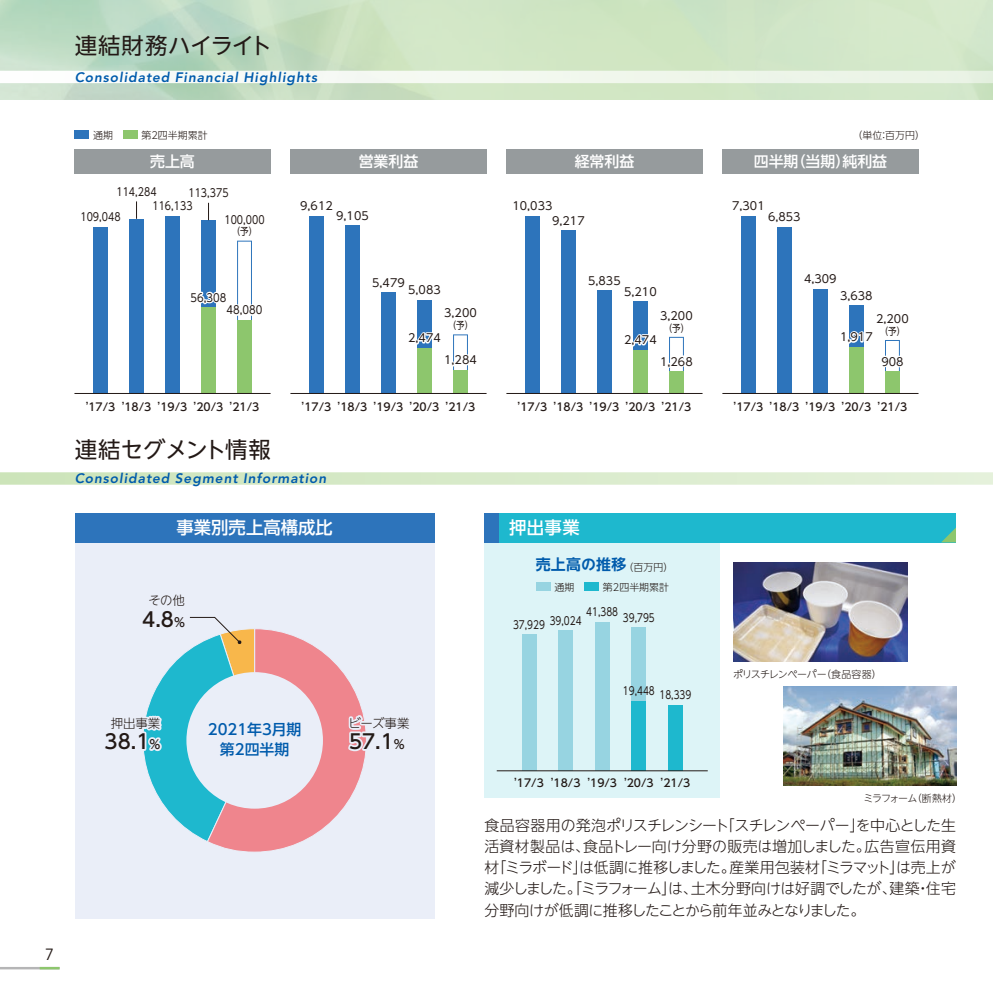
<style>
.page{position:relative;width:993px;height:993px;background:#fff}
.page>*{position:absolute;margin:0;border:0;box-sizing:border-box;transform-origin:0 0}
.t1{font:22.4px "UD Shin Go NT Pro";letter-spacing:-.005em;color:#231916}
.t2{font:500 19.78px "UD Shin Go NT Pro";color:#231916}
.t3{font:500 17.32px "UD Shin Go NT Pro";color:#fff}
.t4{font:16.1px "Avenir";color:#231916}
.t5{font:300 14.88px/21.2px "UD Shin Go NT Pro";letter-spacing:-.025em;color:#231916;text-align:justify}
.t6{font:500 14.88px "UD Shin Go NT Pro";color:#fff}
.t7{font:500 14.88px/19.8px "UD Shin Go NT Pro";color:#005bac;text-align:center}
.t8{font:700 14.88px "UD Shin Go NT Pro De";letter-spacing:.02em;color:#005bac}
.t9{font:italic 800 13.65px "Avenir";letter-spacing:.07em;color:#005bac}
.t10{font:300 12.42px "UD Shin Go NT Pro";color:#231916}
.t11{font:11.2px/14.3px "UD Shin Go NT Pro";color:#231916}
.t12{font:11.2px "UD Shin Go NT Pro";color:#231916;scale:.8 1}
.t13{font:11.2px "UD Shin Go NT Pro";color:#231916;scale:.85 1}
.t14{font:11.2px "UD Shin Go NT Pro";color:#231916;scale:.9 1}
.t15{font:500 10.85px "UD Shin Go NT Pro";color:#231916}
.t16{font:300 9.97px "UD Shin Go NT Pro";color:#231916}
.t17{font:300 9.97px "UD Shin Go NT Pro";letter-spacing:-.025em;color:#231916}
.t18{font:9.97px "UD Shin Go NT Pro";color:#231916;scale:.85 1}
.t19{font:300 9.97px "UD Shin Go NT Pro";letter-spacing:-.105em;color:#231916}
.s1{font-family:"Hiragino UD Sans Std W5";font-weight:400}
.s2{font-size:12.42px}
.s3{font-family:"UD Shin Go NT Pro";font-weight:300;font-size:9.97px;color:#231916}
</style>
<div class="page">
<div style="left:484px;top:542px;width:236px;height:255px;background:#ddf4f7"></div>
<div style="left:521px;top:634px;width:15px;height:136px;background:#97d4e1"></div>
<div style="left:558px;top:630px;width:15px;height:140px;background:#97d4e1"></div>
<div style="left:594px;top:621px;width:15px;height:149px;background:#97d4e1"></div>
<div style="left:631px;top:627px;width:15px;height:143px;background:#97d4e1"></div>
<div style="left:631px;top:700px;width:15px;height:70px;background:#1eb8ce"></div>
<div style="left:667px;top:704px;width:15px;height:66px;background:#1eb8ce"></div>
<hr style="left:496px;top:770px;width:211px;height:1px;background:#231916">
<div style="left:535px;top:582px;width:15px;height:8px;background:#97d4e1"></div>
<div style="left:584px;top:582px;width:15px;height:8px;background:#1eb8ce"></div>
<hr style="left:0;top:966px;width:60px;height:3px;background:#b5b5b6">
<hr style="left:40px;top:966px;width:20px;height:3px;background:#8dc66d">
<svg style="left:0;top:71px;width:992px;height:12px;fill:#f3f8f0"></svg>
<svg style="left:0;top:472px;width:992px;height:12px;background:#d9eacb"></svg>
<div style="left:93px;top:227px;width:15px;height:166px;background:#2d74bb"></div>
<div style="left:129px;top:219px;width:15px;height:174px;background:#2d74bb"></div>
<div style="left:165px;top:216px;width:15px;height:177px;background:#2d74bb"></div>
<div style="left:201px;top:220px;width:15px;height:173px;background:#2d74bb"></div>
<div style="left:506px;top:149px;width:196px;height:25px;background:#969b9d"></div>
<div style="left:722px;top:149px;width:196px;height:25px;background:#969b9d"></div>
<div style="left:290px;top:149px;width:196px;height:25px;background:#969b9d"></div>
<div style="left:74px;top:149px;width:196px;height:25px;background:#969b9d"></div>
<div style="left:309px;top:216px;width:15px;height:177px;background:#2d74bb"></div>
<div style="left:345px;top:225px;width:15px;height:168px;background:#2d74bb"></div>
<div style="left:381px;top:292px;width:15px;height:101px;background:#2d74bb"></div>
<div style="left:417px;top:299px;width:15px;height:94px;background:#2d74bb"></div>
<svg style="left:208px;top:203px;width:1px;height:17px"></svg>
<svg style="left:136px;top:201px;width:1px;height:18px"></svg>
<svg style="left:201px;top:240px;width:51px;height:153px"></svg>
<hr style="left:74px;top:393px;width:196px;height:1px;background:#231916">
<div style="left:525px;top:216px;width:14px;height:177px;background:#2d74bb"></div>
<div style="left:561px;top:230px;width:14px;height:163px;background:#2d74bb"></div>
<div style="left:597px;top:290px;width:14px;height:103px;background:#2d74bb"></div>
<div style="left:632px;top:301px;width:15px;height:92px;background:#2d74bb"></div>
<div style="left:740px;top:216px;width:15px;height:177px;background:#2d74bb"></div>
<div style="left:776px;top:227px;width:15px;height:166px;background:#2d74bb"></div>
<div style="left:812px;top:288px;width:15px;height:105px;background:#2d74bb"></div>
<div style="left:848px;top:305px;width:15px;height:88px;background:#2d74bb"></div>
<div style="left:74px;top:130px;width:15px;height:9px;background:#2d74bb"></div>
<div style="left:123px;top:130px;width:15px;height:9px;background:#8dc66d"></div>
<svg style="left:417px;top:332px;width:51px;height:61px"></svg>
<svg style="left:848px;top:329px;width:52px;height:64px"></svg>
<hr style="left:290px;top:393px;width:196px;height:1px;background:#231916">
<hr style="left:506px;top:393px;width:196px;height:1px;background:#231916">
<hr style="left:722px;top:393px;width:196px;height:1px;background:#231916">
<svg style="left:632px;top:332px;width:52px;height:61px"></svg>
<div style="left:499px;top:512px;width:456px;height:30px;background:#1eb8ce"></div>
<div style="left:484px;top:512px;width:15px;height:30px;background:#2d74bb"></div>
<svg style="left:941px;top:528px;width:14px;height:14px"></svg>
<div style="left:75px;top:512px;width:359px;height:406px;background:#eaeef8"></div>
<div style="left:75px;top:512px;width:359px;height:30px;background:#2d74bb"></div>
<svg style="left:143px;top:616px;width:223px;height:236px"></svg>
<img style="left:783px;top:686px;width:173px;height:99px">
<img style="left:733px;top:562px;width:173px;height:99px">
<p class="t4" style="left:45px;top:944px;width:10px">7</p>
<h1 class="t1" style="left:75px;top:28px;width:199px">連結財務ハイライト</h1>
<p class="t9" style="left:75px;top:69px;width:244px">Consolidated Financial Highlights</p>
<p class="t16" style="left:93px;top:127px;width:21px">通期</p>
<p class="t16" style="left:141px;top:127px;width:68px">第2四半期累計</p>
<p class="t16" style="left:852px;top:127px;width:74px">（単位：百万円）</p>
<p class="t6" style="left:150px;top:149px;width:46px">売上高</p>
<p class="t6" style="left:358px;top:149px;width:61px">営業利益</p>
<p class="t6" style="left:574px;top:149px;width:61px">経常利益</p>
<p class="t6" style="left:753px;top:149px;width:135px">四半期（当期）純利益</p>
<p class="t13" style="left:116px;top:182px;width:49px">114,284</p>
<p class="t13" style="left:188px;top:183px;width:49px">113,375</p>
<p class="t13" style="left:80px;top:208px;width:49px">109,048</p>
<p class="t13" style="left:152px;top:197px;width:49px">116,133</p>
<p class="t13" style="left:224px;top:210px;width:49px">100,000</p>
<p class="t18" style="left:232px;top:223px;width:31px">（予）</p>
<p class="t11" style="left:300px;top:199px;width:34px">9,612</p>
<p class="t11" style="left:336px;top:208px;width:34px">9,105</p>
<p class="t11" style="left:552px;top:199px;width:34px;text-indent:-40px">10,033<br>9,217</p>
<p class="t11" style="left:732px;top:199px;width:34px">7,301</p>
<p class="t11" style="left:768px;top:209px;width:34px">6,853</p>
<p class="t14" style="left:190px;top:288px;width:41px">56,308</p>
<p class="t11" style="left:372px;top:275px;width:34px">5,479</p>
<p class="t11" style="left:408px;top:282px;width:34px">5,083</p>
<p class="t11" style="left:588px;top:273px;width:34px">5,835</p>
<p class="t11" style="left:624px;top:284px;width:34px">5,210</p>
<p class="t11" style="left:803px;top:271px;width:34px">4,309</p>
<p class="t11" style="left:839px;top:288px;width:34px">3,638</p>
<p class="t14" style="left:226px;top:301px;width:41px">48,080</p>
<p class="t11" style="left:444px;top:305px;width:34px">3,200</p>
<p class="t18" style="left:447px;top:317px;width:31px">（予）</p>
<p class="t11" style="left:408px;top:330px;width:34px">2,474</p>
<p class="t11" style="left:444px;top:352px;width:34px">1,284</p>
<p class="t11" style="left:660px;top:308px;width:34px">3,200</p>
<p class="t18" style="left:663px;top:320px;width:31px">（予）</p>
<p class="t11" style="left:875px;top:311px;width:34px">2,200</p>
<p class="t18" style="left:879px;top:323px;width:31px">（予）</p>
<p class="t11" style="left:624px;top:332px;width:34px">2,474</p>
<p class="t11" style="left:839px;top:329px;width:34px">1,917</p>
<p class="t11" style="left:660px;top:353px;width:34px">1,268</p>
<p class="t11" style="left:881px;top:354px;width:24px">908</p>
<p class="t15" style="left:86px;top:398px;width:175px"><span class="s1">ʼ</span>17/3 <span class="s1">ʼ</span>18/3 <span class="s1">ʼ</span>19/3 <span class="s1">ʼ</span>20/3 <span class="s1">ʼ</span>21/3</p>
<p class="t15" style="left:517px;top:398px;width:175px"><span class="s1">ʼ</span>17/3 <span class="s1">ʼ</span>18/3 <span class="s1">ʼ</span>19/3 <span class="s1">ʼ</span>20/3 <span class="s1">ʼ</span>21/3</p>
<p class="t15" style="left:733px;top:398px;width:175px"><span class="s1">ʼ</span>17/3 <span class="s1">ʼ</span>18/3 <span class="s1">ʼ</span>19/3 <span class="s1">ʼ</span>20/3 <span class="s1">ʼ</span>21/3</p>
<p class="t15" style="left:301px;top:398px;width:175px"><span class="s1">ʼ</span>17/3 <span class="s1">ʼ</span>18/3 <span class="s1">ʼ</span>19/3 <span class="s1">ʼ</span>20/3 <span class="s1">ʼ</span>21/3</p>
<h1 class="t1" style="left:75px;top:431px;width:197px">連結セグメント情報</h1>
<p class="t9" style="left:75px;top:470px;width:253px">Consolidated Segment Information</p>
<p class="t3" style="left:176px;top:513px;width:158px">事業別売上高構成比</p>
<p class="t10" style="left:148px;top:590px;width:38px">その他</p>
<h2 class="t2" style="left:142px;top:602px;width:44px">4.8<span class="s2">%</span></h2>
<p class="t10" style="left:111px;top:713px;width:51px">押出事業</p>
<h2 class="t2" style="left:104px;top:725px;width:57px">38.1<span class="s2">%</span></h2>
<p class="t7" style="left:208px;top:719px;width:95px">2021年3月期第2四半期</p>
<p class="t10" style="left:348px;top:713px;width:62px">ビーズ事業</p>
<h2 class="t2" style="left:349px;top:725px;width:57px">57.1<span class="s2">%</span></h2>
<p class="t3" style="left:509px;top:513px;width:72px">押出事業</p>
<p class="t8" style="left:535px;top:552px;width:139px">売上高の推移<span class="s3">（百万円）</span></p>
<p class="t16" style="left:554px;top:578px;width:21px">通期</p>
<p class="t16" style="left:602px;top:578px;width:68px">第2四半期累計</p>
<p class="t12" style="left:586px;top:603px;width:41px">41,388</p>
<p class="t12" style="left:622px;top:608px;width:41px">39,795</p>
<p class="t12" style="left:513px;top:613px;width:87px">37,929 39,024</p>
<p class="t12" style="left:622px;top:681px;width:41px">19,448</p>
<p class="t12" style="left:659px;top:685px;width:41px">18,339</p>
<p class="t15" style="left:514px;top:773px;width:178px"><span class="s1">ʼ</span>17/3 <span class="s1">ʼ</span>18/3 <span class="s1">ʼ</span>19/3 <span class="s1">ʼ</span>20/3 <span class="s1">ʼ</span>21/3</p>
<p class="t17" style="left:732px;top:665px;width:150px">ポリスチレンペーパー（食品容器）</p>
<p class="t19" style="left:863px;top:789px;width:100px">ミラフォーム（断熱材）</p>
<p class="t5" style="left:484px;top:814px;width:473px">食品容器用の発泡ポリスチレンシート「スチレンペーパー」を中心とした生活資材製品は、食品トレー向け分野の販売は増加しました。広告宣伝用資材「ミラボード」は低調に推移しました。産業用包装材「ミラマット」は売上が減少しました。「ミラフォーム」は、土木分野向けは好調でしたが、建築・住宅分野向けが低調に推移したことから前年並みとなりました。</p>
</div>
